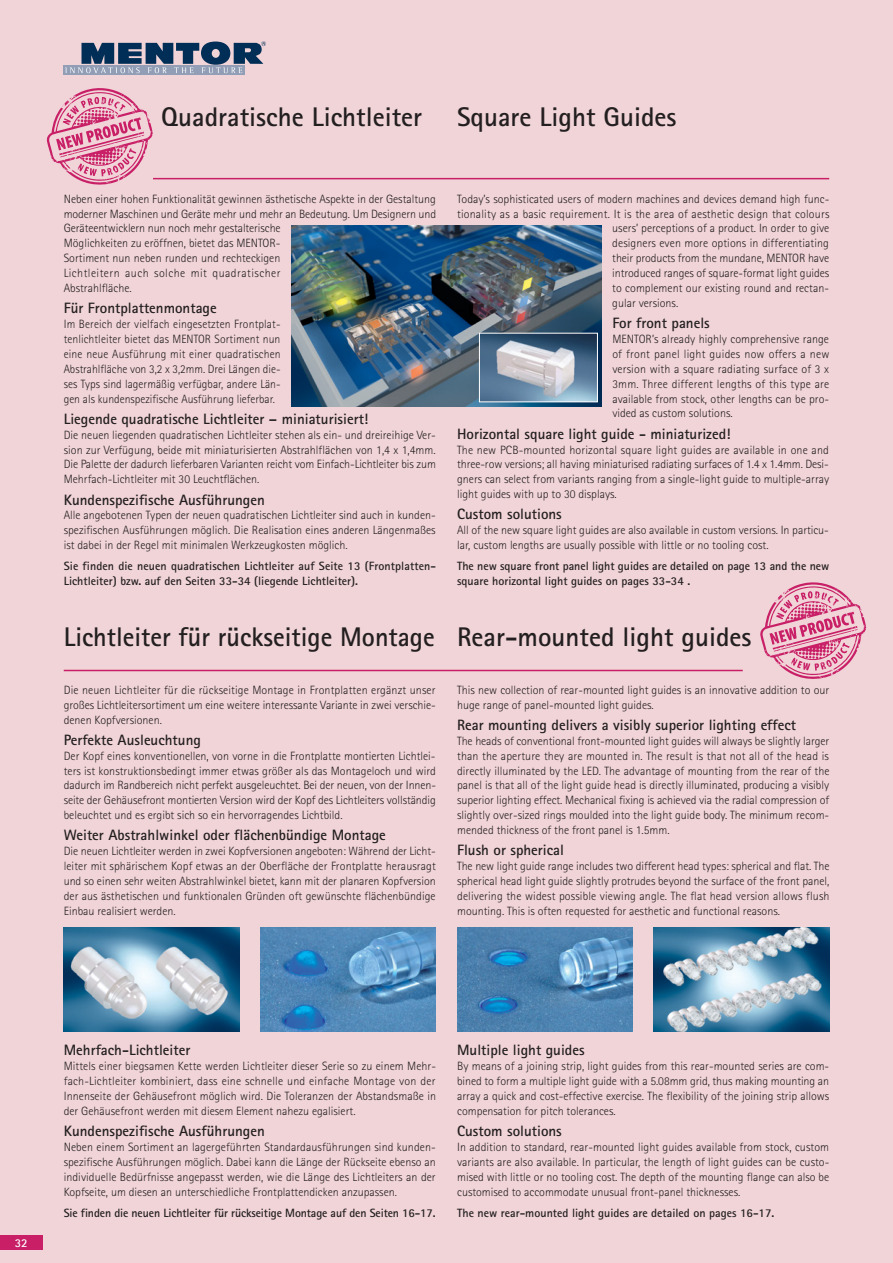
<style>
.page{position:relative;width:893px;height:1263px;background:#f1d4d8}
.page>*{position:absolute;margin:0;border:0;box-sizing:border-box;transform-origin:0 0}
.t1{font:700 27px "AT Rotis Sans Serif";color:#231f20}
.t2{font:700 15px "AT Rotis Sans Serif";color:#231f20}
.t3{font:300 12px/14.9px "AT Rotis Sans Serif";color:#231f20;text-align:justify}
.t4{font:700 12px/14.9px "AT Rotis Sans Serif";color:#231f20}
.t5{font:700 12px "AT Rotis Sans Serif";color:#fff}
</style>
<div class="page">
<div style="left:0;top:1235px;width:42px;height:15px;background:#c81f66"></div>
<div style="left:64px;top:66px;width:181px;height:9px;background:#929eb6"></div>
<svg style="left:65px;top:41px;width:201px;height:32px"></svg>
<img style="left:291px;top:225px;width:311px;height:181px">
<svg style="left:46px;top:88px;width:108px;height:97px"></svg>
<svg style="left:760px;top:582px;width:107px;height:97px"></svg>
<hr style="left:153px;top:178px;width:676px;height:1px;background:#c81f66">
<hr style="left:64px;top:670px;width:679px;height:1px;background:#c81f66">
<img style="left:64px;top:927px;width:175px;height:104px">
<img style="left:457px;top:927px;width:175px;height:104px">
<img style="left:260px;top:927px;width:176px;height:104px">
<img style="left:654px;top:927px;width:175px;height:104px">
<img style="left:481px;top:335px;width:115px;height:65px">
<div style="left:479px;top:333px;width:119px;height:69px;border:1px solid #fff"></div>
<h1 class="t1" style="left:161px;top:106px;width:262px">Quadratische Lichtleiter</h1>
<h1 class="t1" style="left:457px;top:106px;width:221px">Square Light Guides</h1>
<p class="t3" style="left:64px;top:192px;width:374px;text-align:left">Neben einer hohen Funktionalität gewinnen ästhetische Aspekte in der Gestaltung moderner Maschinen und Geräte mehr und mehr an Bedeutung. Um Designern und Geräteentwicklern nun noch mehr gestalterische<br>Möglichkeiten zu eröffnen, bietet das MENTOR-<br>Sortiment nun neben runden und rechteckigen<br>Lichtleitern auch solche mit quadratischer<br>Abstrahlfläche.</p>
<p class="t2" style="left:64px;top:302px;width:155px">Für Frontplattenmontage</p>
<p class="t3" style="left:64px;top:317px;width:218px">Im Bereich der vielfach eingesetzten Frontplat&shy;tenlichtleiter bietet das MENTOR Sortiment nun eine neue Ausführung mit einer quadratischen Abstrahlfläche von 3,2 x 3,2mm. Drei Längen die&shy;ses Typs sind lagermäßig verfügbar, andere Län&shy;gen als kundenspezifische Ausführung lieferbar.</p>
<p class="t2" style="left:64px;top:413px;width:306px">Liegende quadratische Lichtleiter – miniaturisiert!</p>
<p class="t3" style="left:64px;top:428px;width:374px">Die neuen liegenden quadratischen Lichtleiter stehen als ein- und dreireihige Ver&shy;sion zur Verfügung, beide mit miniaturisierten Abstrahlflächen von 1,4 x 1,4mm.<br>Die Palette der dadurch lieferbaren Varianten reicht vom Einfach-Lichtleiter bis zum Mehrfach-Lichtleiter mit 30 Leuchtflächen.</p>
<p class="t2" style="left:64px;top:494px;width:203px">Kundenspezifische Ausführungen</p>
<p class="t3" style="left:64px;top:509px;width:374px">Alle angebotenen Typen der neuen quadratischen Lichtleiter sind auch in kunden&shy;spezifischen Ausführungen möglich. Die Realisation eines anderen Längenmaßes ist dabei in der Regel mit minimalen Werkzeugkosten möglich.</p>
<p class="t4" style="left:64px;top:560px;width:374px">Sie finden die neuen quadratischen Lichtleiter auf Seite 13 (Frontplatten-<br>Lichtleiter) bzw. auf den Seiten 33-34 (liegende Lichtleiter).</p>
<p class="t3" style="left:457px;top:192px;width:374px">Today’s sophisticated users of modern machines and devices demand high func-</p>
<p class="t3" style="left:457px;top:207px;width:374px">tionality as a basic requirement. It is the area of aesthetic design that colours</p>
<p class="t3" style="left:612px;top:222px;width:218px">users’ perceptions of a product. In order to give</p>
<p class="t3" style="left:612px;top:237px;width:218px">designers even more options in differentiating</p>
<p class="t3" style="left:612px;top:252px;width:218px">their products from the mundane, MENTOR have</p>
<p class="t3" style="left:612px;top:266px;width:219px">introduced ranges of square-format light guides</p>
<p class="t3" style="left:612px;top:281px;width:218px">to complement our existing round and rectan-</p>
<p class="t3" style="left:612px;top:296px;width:67px">gular versions.</p>
<p class="t2" style="left:612px;top:317px;width:99px">For front panels</p>
<p class="t3" style="left:612px;top:332px;width:218px">MENTOR’s already highly comprehensive range of front panel light guides now offers a new version with a square radiating surface of 3 x 3mm. Three different lengths of this type are available from stock, other lengths can be pro&shy;vided as custom solutions.</p>
<p class="t2" style="left:457px;top:428px;width:275px">Horizontal square light guide - miniaturized!</p>
<p class="t3" style="left:457px;top:443px;width:374px">The new PCB-mounted horizontal square light guides are available in one and three-row versions; all having miniaturised radiating surfaces of 1.4 x 1.4mm. Desi&shy;gners can select from variants ranging from a single-light guide to multiple-array light guides with up to 30 displays.</p>
<p class="t2" style="left:457px;top:509px;width:106px">Custom solutions</p>
<p class="t3" style="left:457px;top:524px;width:373px">All of the new square light guides are also available in custom versions. In particu&shy;lar, custom lengths are usually possible with little or no tooling cost.</p>
<p class="t4" style="left:457px;top:560px;width:374px">The new square front panel light guides are detailed on page 13 and the new square horizontal light guides on pages 33-34 .</p>
<h1 class="t1" style="left:64px;top:627px;width:689px">Lichtleiter für rückseitige Montage Rear-mounted light guides</h1>
<p class="t3" style="left:64px;top:683px;width:374px">Die neuen Lichtleiter für die rückseitige Montage in Frontplatten ergänzt unser großes Lichtleitersortiment um eine weitere interessante Variante in zwei verschie&shy;denen Kopfversionen.</p>
<p class="t2" style="left:64px;top:734px;width:139px">Perfekte Ausleuchtung</p>
<p class="t3" style="left:64px;top:749px;width:374px">Der Kopf eines konventionellen, von vorne in die Frontplatte montierten Lichtlei&shy;ters ist konstruktionsbedingt immer etwas größer als das Montageloch und wird dadurch im Randbereich nicht perfekt ausgeleuchtet. Bei der neuen, von der Innen&shy;seite der Gehäusefront montierten Version wird der Kopf des Lichtleiters vollständig beleuchtet und es ergibt sich so ein hervorragendes Lichtbild.</p>
<p class="t2" style="left:64px;top:830px;width:324px">Weiter Abstrahlwinkel oder flächenbündige Montage</p>
<p class="t3" style="left:64px;top:845px;width:374px">Die neuen Lichtleiter werden in zwei Kopfversionen angeboten: Während der Licht&shy;leiter mit sphärischem Kopf etwas an der Oberfläche der Frontplatte herausragt und so einen sehr weiten Abstrahlwinkel bietet, kann mit der planaren Kopfversion der aus ästhetischen und funktionalen Gründen oft gewünschte flächenbündige Einbau realisiert werden.</p>
<p class="t3" style="left:457px;top:683px;width:374px">This new collection of rear-mounted light guides is an innovative addition to our huge range of panel-mounted light guides.</p>
<p class="t2" style="left:457px;top:719px;width:341px">Rear mounting delivers a visibly superior lighting effect</p>
<p class="t3" style="left:457px;top:734px;width:374px">The heads of conventional front-mounted light guides will always be slightly larger than the aperture they are mounted in. The result is that not all of the head is directly illuminated by the LED. The advantage of mounting from the rear of the panel is that all of the light guide head is directly illuminated, producing a visibly superior lighting effect. Mechanical fixing is achieved via the radial compression of slightly over-sized rings moulded into the light guide body. The minimum recom&shy;mended thickness of the front panel is 1.5mm.</p>
<p class="t2" style="left:457px;top:845px;width:108px">Flush or spherical</p>
<p class="t3" style="left:457px;top:860px;width:374px">The new light guide range includes two different head types: spherical and flat. The spherical head light guide slightly protrudes beyond the surface of the front panel, delivering the widest possible viewing angle. The flat head version allows flush mounting. This is often requested for aesthetic and functional reasons.</p>
<p class="t5" style="left:15px;top:1238px;width:14px">32</p>
<p class="t2" style="left:64px;top:1044px;width:128px">Mehrfach-Lichtleiter</p>
<p class="t3" style="left:64px;top:1059px;width:374px">Mittels einer biegsamen Kette werden Lichtleiter dieser Serie so zu einem Mehr&shy;fach-Lichtleiter kombiniert, dass eine schnelle und einfache Montage von der Innenseite der Gehäusefront möglich wird. Die Toleranzen der Abstandsmaße in der Gehäusefront werden mit diesem Element nahezu egalisiert.</p>
<p class="t2" style="left:64px;top:1125px;width:203px">Kundenspezifische Ausführungen</p>
<p class="t3" style="left:64px;top:1140px;width:374px">Neben einem Sortiment an lagergeführten Standardausführungen sind kunden&shy;spezifische Ausführungen möglich. Dabei kann die Länge der Rückseite ebenso an individuelle Bedürfnisse angepasst werden, wie die Länge des Lichtleiters an der Kopfseite, um diesen an unterschiedliche Frontplattendicken anzupassen.</p>
<p class="t4" style="left:64px;top:1206px;width:373px">Sie finden die neuen Lichtleiter für rückseitige Montage auf den Seiten 16-17.</p>
<p class="t2" style="left:457px;top:1044px;width:129px">Multiple light guides</p>
<p class="t3" style="left:457px;top:1059px;width:374px">By means of a joining strip, light guides from this rear-mounted series are com&shy;bined to form a multiple light guide with a 5.08mm grid, thus making mounting an array a quick and cost-effective exercise. The flexibility of the joining strip allows compensation for pitch tolerances.</p>
<p class="t2" style="left:457px;top:1125px;width:106px">Custom solutions</p>
<p class="t3" style="left:457px;top:1140px;width:374px">In addition to standard, rear-mounted light guides available from stock, custom variants are also available. In particular, the length of light guides can be custo&shy;mised with little or no tooling cost. The depth of the mounting flange can also be customised to accommodate unusual front-panel thicknesses.</p>
<p class="t4" style="left:457px;top:1206px;width:319px">The new rear-mounted light guides are detailed on pages 16-17.</p>
</div>
